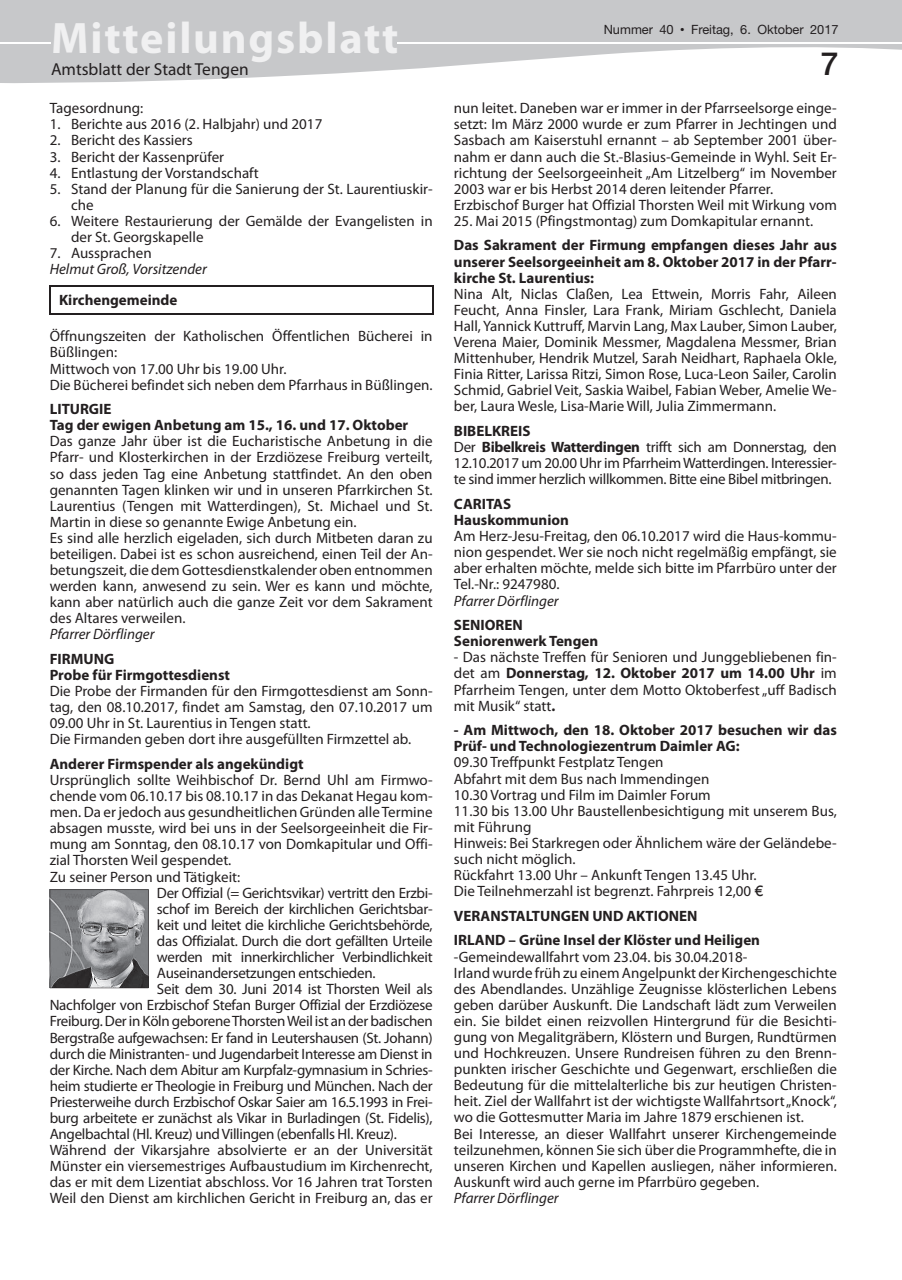
<style>
.page{position:relative;width:902px;height:1280px;background:#fff}
.page>*{position:absolute;margin:0;border:0;box-sizing:border-box;transform-origin:0 0}
.t1{font:700 44.25px "Myriad Pro";letter-spacing:.04em;color:#f0f0f1}
.t2{font:500 31.95px "Helvetica Neue";color:#231f20}
.t3{font:17.4px "Myriad Pro";color:#231f20}
.t4{font:15px/16px "Myriad Pro";color:#231f20}
.t5{font:15px/16px "Myriad Pro";letter-spacing:-.02em;color:#231f20}
.t6{font:700 15px/16px "Myriad Pro";color:#231f20}
.t7{font:italic 15px "Myriad Pro";color:#231f20}
.t8{font:12.75px "Helvetica Neue";color:#231f20}
.s1{font-size:12.9px}
.s2{font-family:"M Twentieth Century";font-weight:500}
.s3{font-weight:700}
.s4{font-family:"Gill Sans"}
</style>
<div class="page">
<svg style="left:1px;top:0;width:900px;height:83px;fill:#c7c8ca"></svg>
<svg style="left:0;top:0;width:1px;height:83px"></svg>
<div style="left:53px;top:22px;width:344px;height:40px;background:#c7c8ca"></div>
<hr style="left:0;top:42px;width:51px;height:1px;background:#fff">
<hr style="left:397px;top:42px;width:504px;height:1px;background:#fff">
<hr style="left:50px;top:285px;width:384px;height:1px;background:#231f20">
<svg style="left:50px;top:286px;width:1px;height:27px"></svg>
<hr style="left:432px;top:286px;width:2px;height:27px;background:#231f20">
<hr style="left:50px;top:313px;width:384px;height:2px;background:#231f20">
<svg style="left:50px;top:889px;width:98px;height:99px;background:#88898b"></svg>
<h1 class="t1" style="left:51px;top:9px;width:349px">Mitteilungsblatt</h1>
<p class="t8" style="left:603px;top:22px;width:236px">Nummer <span class="s1">40</span> <span class="s2">•</span> Freitag, 6. Oktober 2017</p>
<p class="t3" style="left:51px;top:59px;width:199px">Amtsblatt der Stadt Tengen</p>
<h2 class="t2" style="left:820px;top:45px;width:19px">7</h2>
<p class="t4" style="left:50px;top:100px;width:95px">Tagesordnung:</p>
<p class="t4" style="left:50px;top:116px;width:274px">1. Berichte aus 2016 (2. Halbjahr) und 2017</p>
<p class="t4" style="left:50px;top:132px;width:145px">2. Bericht des Kassiers</p>
<p class="t4" style="left:50px;top:148px;width:176px">3. Bericht der Kassenprüfer</p>
<p class="t4" style="left:50px;top:164px;width:210px">4. Entlastung der Vorstandschaft</p>
<p class="t4" style="left:71px;top:180px;width:363px;text-indent:-21px">5. Stand der Planung für die Sanierung der St. Laurentiuskir&shy;che</p>
<p class="t4" style="left:71px;top:213px;width:363px;text-indent:-21px">6. Weitere Restaurierung der Gemälde der Evangelisten in der St. Georgskapelle</p>
<p class="t4" style="left:50px;top:245px;width:103px">7. Aussprachen</p>
<p class="t7" style="left:50px;top:260px;width:159px">Helmut Groß, Vorsitzender</p>
<p class="t6" style="left:59px;top:292px;width:120px">Kirchengemeinde</p>
<p class="t4" style="left:50px;top:328px;width:384px">Öffnungszeiten der Katholischen Öffentlichen Bücherei in Büßlingen:<br>Mittwoch von 17.00 Uhr bis 19.00 Uhr.<br>Die Bücherei befindet sich neben dem Pfarrhaus in Büßlingen.</p>
<p class="t6" style="left:50px;top:401px;width:360px">LITURGIE<br>Tag der ewigen Anbetung am 15., 16. und 17. Oktober</p>
<p class="t4" style="left:50px;top:433px;width:384px">Das ganze Jahr über ist die Eucharistische Anbetung in die Pfarr- und Klosterkirchen in der Erzdiözese Freiburg verteilt, so dass jeden Tag eine Anbetung stattfindet. An den oben genannten Tagen klinken wir und in unseren Pfarrkirchen St.<br>Laurentius (Tengen mit Watterdingen), St. Michael und St.<br>Martin in diese so genannte Ewige Anbetung ein.<br>Es sind alle herzlich eigeladen, sich durch Mitbeten daran zu beteiligen. Dabei ist es schon ausreichend, einen Teil der An&shy;betungszeit, die dem Gottesdienstkalender oben entnommen werden kann, anwesend zu sein. Wer es kann und möchte, kann aber natürlich auch die ganze Zeit vor dem Sakrament des Altares verweilen.</p>
<p class="t7" style="left:50px;top:625px;width:106px">Pfarrer Dörflinger</p>
<p class="t6" style="left:50px;top:650px;width:182px">FIRMUNG<br>Probe für Firmgottesdienst</p>
<p class="t4" style="left:50px;top:683px;width:384px">Die Probe der Firmanden für den Firmgottesdienst am Sonn&shy;tag, den 08.10.2017, findet am Samstag, den 07.10.2017 um 09.00 Uhr in St. Laurentius in Tengen statt.<br>Die Firmanden geben dort ihre ausgefüllten Firmzettel ab.</p>
<p class="t6" style="left:50px;top:755px;width:255px">Anderer Firmspender als angekündigt</p>
<p class="t4" style="left:50px;top:772px;width:384px">Ursprünglich sollte Weihbischof Dr. Bernd Uhl am Firmwo-</p>
<p class="t4" style="left:50px;top:788px;width:384px">chende vom 06.10.17 bis 08.10.17 in das Dekanat Hegau kom-</p>
<p class="t4" style="left:50px;top:804px;width:384px">men. Da er jedoch aus gesundheitlichen Gründen alle Termine</p>
<p class="t4" style="left:50px;top:820px;width:384px">absagen musste, wird bei uns in der Seelsorgeeinheit die Fir-</p>
<p class="t4" style="left:50px;top:836px;width:384px">mung am Sonntag, den 08.10.17 von Domkapitular und Offi-</p>
<p class="t4" style="left:50px;top:852px;width:183px">zial Thorsten Weil gespendet.</p>
<p class="t4" style="left:50px;top:868px;width:192px">Zu seiner Person und Tätigkeit:</p>
<p class="t5" style="left:157px;top:884px;width:277px">Der Offizial (= Gerichtsvikar) vertritt den Erzbi-</p>
<p class="t5" style="left:157px;top:900px;width:277px">schof im Bereich der kirchlichen Gerichtsbar-</p>
<p class="t5" style="left:157px;top:917px;width:277px">keit und leitet die kirchliche Gerichtsbehörde,</p>
<p class="t5" style="left:157px;top:933px;width:277px">das Offizialat. Durch die dort gefällten Urteile</p>
<p class="t5" style="left:157px;top:949px;width:277px">werden mit innerkirchlicher Verbindlichkeit</p>
<p class="t5" style="left:157px;top:965px;width:220px">Auseinandersetzungen entschieden.</p>
<p class="t5" style="left:157px;top:981px;width:277px">Seit dem 30. Juni 2014 ist Thorsten Weil als</p>
<p class="t5" style="left:50px;top:997px;width:384px">Nachfolger von Erzbischof Stefan Burger Offizial der Erzdiözese</p>
<p class="t5" style="left:50px;top:1013px;width:384px">Freiburg. Der in Köln geborene Thorsten Weil ist an der badischen</p>
<p class="t5" style="left:50px;top:1029px;width:384px">Bergstraße aufgewachsen: Er fand in Leutershausen (St. Johann)</p>
<p class="t5" style="left:50px;top:1045px;width:384px">durch die Ministranten- und Jugendarbeit Interesse am Dienst in</p>
<p class="t5" style="left:50px;top:1061px;width:384px">der Kirche. Nach dem Abitur am Kurpfalz-gymnasium in Schries-</p>
<p class="t5" style="left:50px;top:1077px;width:384px">heim studierte er Theologie in Freiburg und München. Nach der</p>
<p class="t5" style="left:50px;top:1093px;width:384px">Priesterweihe durch Erzbischof Oskar Saier am 16.5.1993 in Frei-</p>
<p class="t5" style="left:50px;top:1110px;width:384px">burg arbeitete er zunächst als Vikar in Burladingen (St. Fidelis),</p>
<p class="t5" style="left:50px;top:1126px;width:348px">Angelbachtal (Hl. Kreuz) und Villingen (ebenfalls Hl. Kreuz).</p>
<p class="t4" style="left:50px;top:1142px;width:384px">Während der Vikarsjahre absolvierte er an der Universität</p>
<p class="t4" style="left:50px;top:1158px;width:384px">Münster ein viersemestriges Aufbaustudium im Kirchenrecht,</p>
<p class="t4" style="left:50px;top:1174px;width:384px">das er mit dem Lizentiat abschloss. Vor 16 Jahren trat Torsten</p>
<p class="t4" style="left:50px;top:1190px;width:384px">Weil den Dienst am kirchlichen Gericht in Freiburg an, das er</p>
<p class="t4" style="left:454px;top:100px;width:384px">nun leitet. Daneben war er immer in der Pfarrseelsorge einge&shy;setzt: Im März 2000 wurde er zum Pfarrer in Jechtingen und Sasbach am Kaiserstuhl ernannt – ab September 2001 über&shy;nahm er dann auch die St.-Blasius-Gemeinde in Wyhl. Seit Er&shy;richtung der Seelsorgeeinheit „Am Litzelberg“ im November 2003 war er bis Herbst 2014 deren leitender Pfarrer.<br>Erzbischof Burger hat Offizial Thorsten Weil mit Wirkung vom</p>
<p class="t4" style="left:454px;top:213px;width:360px">25. Mai 2015 (Pfingstmontag) zum Domkapitular ernannt.</p>
<p class="t6" style="left:454px;top:237px;width:384px;text-align:justify">Das Sakrament der Firmung empfangen dieses Jahr aus unserer Seelsorgeeinheit am 8. Oktober 2017 in der Pfarr&shy;kirche St. Laurentius:</p>
<p class="t4" style="left:454px;top:285px;width:384px;text-align:justify">Nina Alt, Niclas Claßen, Lea Ettwein, Morris Fahr, Aileen Feucht, Anna Finsler, Lara Frank, Miriam Gschlecht, Daniela Hall, Yannick Kuttruff, Marvin Lang, Max Lauber, Simon Lauber, Verena Maier, Dominik Messmer, Magdalena Messmer, Brian Mittenhuber, Hendrik Mutzel, Sarah Neidhart, Raphaela Okle, Finia Ritter, Larissa Ritzi, Simon Rose, Luca-Leon Sailer, Carolin Schmid, Gabriel Veit, Saskia Waibel, Fabian Weber, Amelie We&shy;ber, Laura Wesle, Lisa-Marie Will, Julia Zimmermann.</p>
<p class="t5" style="left:454px;top:423px;width:384px"><span class="s3">BIBELKREIS<br></span>Der <span class="s3">Bibelkreis Watterdingen</span> trifft sich am Donnerstag, den 12.10.2017 um 20.00 Uhr im Pfarrheim Watterdingen. Interessier&shy;te sind immer herzlich willkommen. Bitte eine Bibel mitbringen.</p>
<p class="t6" style="left:454px;top:495px;width:116px">CARITAS<br>Hauskommunion</p>
<p class="t4" style="left:454px;top:528px;width:384px;text-align:justify">Am Herz-Jesu-Freitag, den 06.10.2017 wird die Haus-kommu&shy;nion gespendet. Wer sie noch nicht regelmäßig empfängt, sie aber erhalten möchte, melde sich bitte im Pfarrbüro unter der Tel.-Nr.: 9247980.</p>
<p class="t7" style="left:454px;top:591px;width:106px">Pfarrer Dörflinger</p>
<p class="t6" style="left:454px;top:616px;width:146px">SENIOREN<br>Seniorenwerk Tengen</p>
<p class="t4" style="left:454px;top:649px;width:384px;text-align:justify">- Das nächste Treffen für Senioren und Junggebliebenen fin&shy;det am <span class="s3">Donnerstag, 12. Oktober 2017 um 14.00 Uhr</span> im Pfarrheim Tengen, unter dem Motto Oktoberfest „uff Badisch mit Musik“ statt<span class="s3">.</span></p>
<p class="t6" style="left:454px;top:722px;width:384px">- Am Mittwoch, den 18. Oktober 2017 besuchen wir das<br>Prüf- und Technologiezentrum Daimler AG:</p>
<p class="t4" style="left:454px;top:754px;width:384px">09.30 Treffpunkt Festplatz Tengen<br>Abfahrt mit dem Bus nach Immendingen<br>10.30 Vortrag und Film im Daimler Forum<br>11.30 bis 13.00 Uhr Baustellenbesichtigung mit unserem Bus, mit Führung<br>Hinweis: Bei Starkregen oder Ähnlichem wäre der Geländebe&shy;such nicht möglich.<br>Rückfahrt 13.00 Uhr – Ankunft Tengen 13.45 Uhr.<br>Die Teilnehmerzahl ist begrenzt. Fahrpreis 12,00 <span class="s4">€</span></p>
<p class="t6" style="left:454px;top:903px;width:307px;line-height:24.6px">VERANSTALTUNGEN UND AKTIONEN<br>IRLAND – Grüne Insel der Klöster und Heiligen</p>
<p class="t4" style="left:454px;top:948px;width:384px">-Gemeindewallfahrt vom 23.04. bis 30.04.2018-<br>Irland wurde früh zu einem Angelpunkt der Kirchengeschichte des Abendlandes. Unzählige Zeugnisse klösterlichen Lebens geben darüber Auskunft. Die Landschaft lädt zum Verweilen ein. Sie bildet einen reizvollen Hintergrund für die Besichti&shy;gung von Megalitgräbern, Klöstern und Burgen, Rundtürmen und Hochkreuzen. Unsere Rundreisen führen zu den Brenn&shy;punkten irischer Geschichte und Gegenwart, erschließen die Bedeutung für die mittelalterliche bis zur heutigen Christen&shy;heit. Ziel der Wallfahrt ist der wichtigste Wallfahrtsort „Knock“, wo die Gottesmutter Maria im Jahre 1879 erschienen ist.<br>Bei Interesse, an dieser Wallfahrt unserer Kirchengemeinde teilzunehmen, können Sie sich über die Programmhefte, die in unseren Kirchen und Kapellen ausliegen, näher informieren.<br>Auskunft wird auch gerne im Pfarrbüro gegeben.</p>
<p class="t7" style="left:454px;top:1189px;width:106px">Pfarrer Dörflinger</p>
</div>
